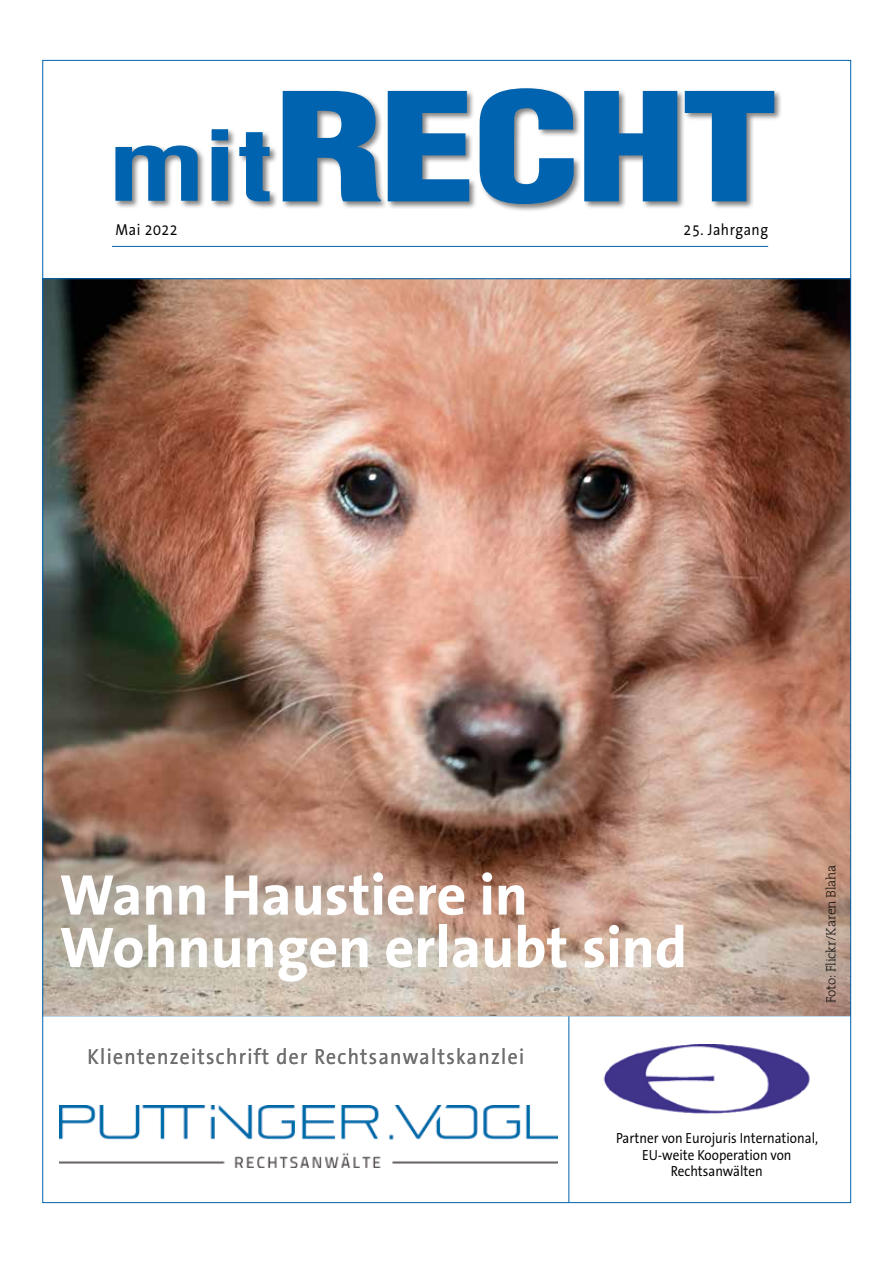
<style>
.page{position:relative;width:893px;height:1263px;background:#fff}
.page>*{position:absolute;margin:0;border:0;box-sizing:border-box;transform-origin:0 0}
.t1{font:900 condensed 147.3px "Helvetica";letter-spacing:-.025em;color:#0063af;scale:1.33 1}
.t2{font:700 condensed 95.4px "Helvetica";color:#0063af;scale:1.33 1}
.t3{font:700 57.9px/52.5px "The Sans Correspondence";color:#fff}
.t4{font:21.9px "The Sans Correspondence";letter-spacing:.07em;color:#706f6f;scale:.9 1}
.t5{font:15.9px "The Sans Correspondence";letter-spacing:.035em;color:#000;scale:.9 1}
.t6{font:14.7px/16.5px "The Sans Correspondence";color:#000;text-align:center;scale:.9 1}
.t7{font:200 13.5px "The Serif";letter-spacing:-.01em;color:#000}
</style>
<div class="page">
<img style="left:60px;top:1105px;width:497px;height:63px">
<hr style="left:569px;top:1016px;width:1px;height:187px;background:#0063af">
<hr style="left:43px;top:1015px;width:807px;height:1px;background:#0063af">
<img style="left:603px;top:1045px;width:207px;height:69px">
<img style="left:45px;top:279px;width:804px;height:736px">
<hr style="left:43px;top:278px;width:807px;height:1px;background:#0063af">
<div style="left:281px;top:87px;width:501px;height:125px;background:#000;opacity:.5"></div>
<div style="left:114px;top:127px;width:164px;height:82px;background:#000;opacity:.5"></div>
<hr style="left:112px;top:246px;width:656px;height:1px;background:#0063af">
<h2 class="t2" style="left:107px;top:108px;width:126px">mit</h2>
<p class="t5" style="left:116px;top:221px;width:71px">Mai 2022</p>
<h1 class="t1" style="left:274px;top:56px;width:381px">RECHT</h1>
<p class="t5" style="left:684px;top:221px;width:95px">25. Jahrgang</p>
<h3 class="t3" style="left:60px;top:871px;width:629px">Wann Haustiere in<br>Wohnungen erlaubt sind</h3>
<p class="t7" style="left:820px;top:1003px;width:140px;rotate:-90deg">Foto: Flickr/Karen Blaha</p>
<h3 class="t4" style="left:87px;top:1045px;width:487px">Klientenzeitschrift der Rechtsanwaltskanzlei</h3>
<p class="t6" style="left:616px;top:1130px;width:226px">Partner von Eurojuris International,<br>EU-weite Kooperation von<br>Rechtsanwälten</p>
</div>
